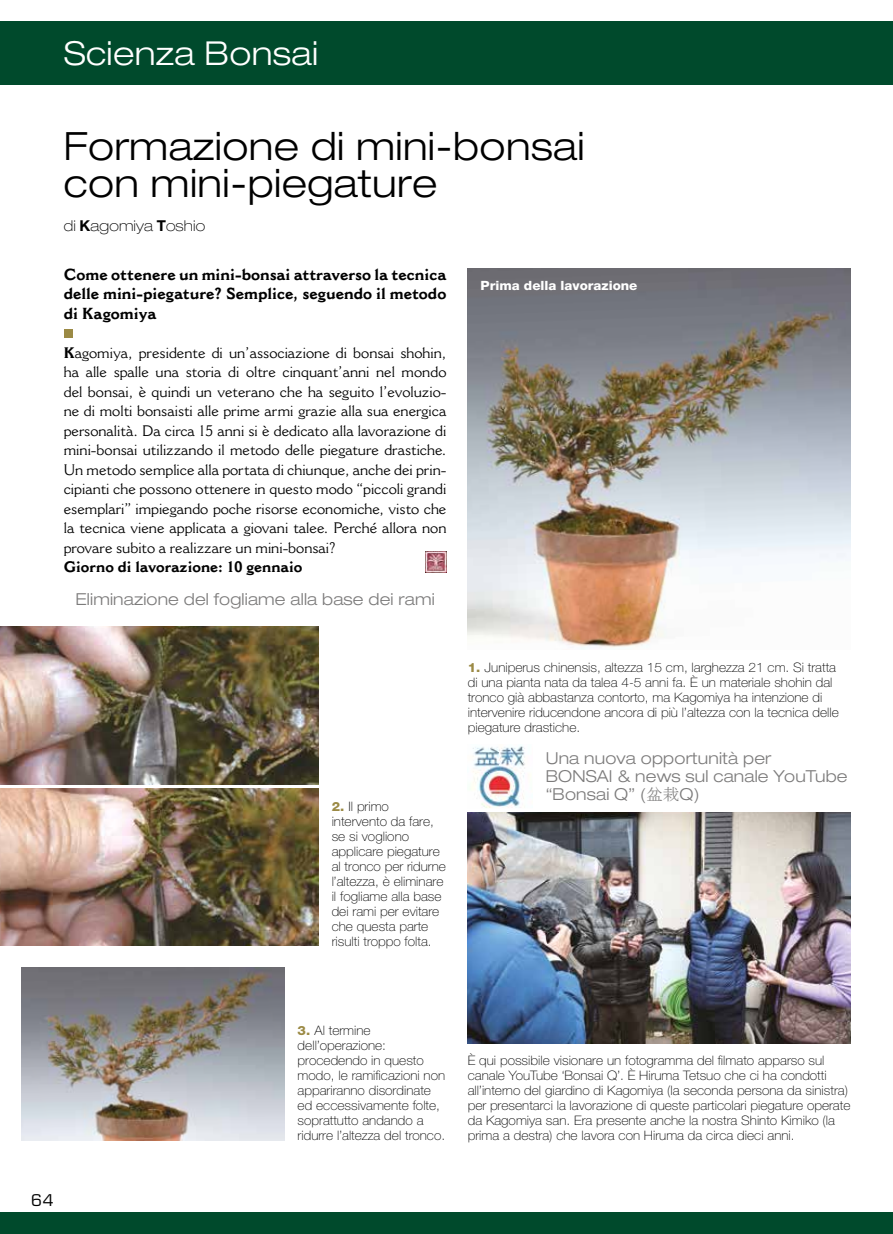
<style>
.page{position:relative;width:893px;height:1234px;background:#fff}
.page>*{position:absolute;margin:0;border:0;box-sizing:border-box;transform-origin:0 0}
.t1{font:300 expanded 39px/37.2px "Helvetica Neue LT Std";letter-spacing:.01em;color:#000}
.t2{font:300 expanded 33px "Helvetica Neue LT Std";letter-spacing:.01em;color:#fff}
.t3{font:300 expanded 16.5px/18px "Helvetica Neue LT Std";letter-spacing:.01em;color:#7c7b7b}
.t4{font:700 15.75px/19.5px "Cantoria MT Std";color:#000;text-align:justify}
.t5{font:15.75px "Eurostile LT Std";color:#000}
.t6{font:15px/19.5px "Cantoria MT Std";color:#000;text-align:justify}
.t7{font:700 15px "Cantoria MT Std";color:#000}
.t8{font:100 expanded 15px "Helvetica Neue LT Std";letter-spacing:.01em;color:#000}
.t9{font:100 13.05px/15px "Helvetica Neue LT Std";color:#000;scale:1.05 1}
.t10{font:800 12.75px "Helvetica Neue LT Std";color:#fff;scale:1.05 1}
.s1{font-weight:700;font-stretch:normal}
.s2{font-weight:700}
.s3{font-weight:800;font-size:12.75px;color:#9b8a45}
.s4{font-family:"MS Mincho";font-weight:400;font-stretch:normal}
</style>
<div class="page">
<div style="left:0;top:21px;width:893px;height:64px;background:#004a2c"></div>
<div style="left:0;top:1212px;width:893px;height:21px;background:#004a2c"></div>
<div style="left:64px;top:329px;width:8px;height:9px;background:#9b8a45"></div>
<img style="left:470px;top:746px;width:55px;height:61px">
<img style="left:468px;top:812px;width:382px;height:231px">
<img style="left:468px;top:268px;width:382px;height:381px">
<img style="left:0;top:626px;width:319px;height:157px">
<img style="left:0;top:788px;width:319px;height:157px">
<img style="left:21px;top:967px;width:264px;height:173px">
<img style="left:425px;top:551px;width:21px;height:21px">
<h2 class="t2" style="left:64px;top:33px;width:256px">Scienza Bonsai</h2>
<h1 class="t1" style="left:64px;top:127px;width:522px">Formazione di mini-bonsai con mini-piegature</h1>
<p class="t8" style="left:64px;top:217px;width:143px">di <span class="s1">K</span>agomiya <span class="s1">T</span>oshio</p>
<p class="t4" style="left:64px;top:264px;width:384px">Come ottenere un mini-bonsai attraverso la tecnica delle mini-piegature? Semplice, seguendo il metodo di Kagomiya</p>
<p class="t6" style="left:64px;top:342px;width:384px"><span class="s2">K</span>agomiya, presidente di un’associazione di bonsai shohin, ha alle spalle una storia di oltre cinquant’anni nel mondo del bonsai, è quindi un veterano che ha seguito l’evoluzio&shy;ne di molti bonsaisti alle prime armi grazie alla sua energica personalità. Da circa 15 anni si è dedicato alla lavorazione di mini-bonsai utilizzando il metodo delle piegature drastiche.<br>Un metodo semplice alla portata di chiunque, anche dei prin&shy;cipianti che possono ottenere in questo modo “piccoli grandi esemplari” impiegando poche risorse economiche, visto che la tecnica viene applicata a giovani talee. Perché allora non provare subito a realizzare un mini-bonsai?</p>
<p class="t7" style="left:64px;top:558px;width:240px">Giorno di lavorazione: 10 gennaio</p>
<p class="t3" style="left:75px;top:590px;width:361px">Eliminazione del fogliame alla base dei rami</p>
<p class="t9" style="left:332px;top:798px;width:110px"><span class="s3">2.</span> Il primo intervento da fare, se si vogliono applicare piegature al tronco per ridurne l’altezza, è eliminare il fogliame alla base dei rami per evitare che questa parte risulti troppo folta.</p>
<p class="t10" style="left:480px;top:278px;width:151px">Prima della lavorazione</p>
<p class="t9" style="left:468px;top:659px;width:355px"><span class="s3">1.</span> Juniperus chinensis, altezza 15 cm, larghezza 21 cm. Si tratta di una pianta nata da talea 4-5 anni fa. È un materiale shohin dal tronco già abbastanza contorto, ma Kagomiya ha intenzione di intervenire riducendone ancora di più l’altezza con la tecnica delle piegature drastiche.</p>
<p class="t3" style="left:546px;top:749px;width:303px">Una nuova opportunità per<br>BONSAI &amp; news sul canale YouTube “Bonsai Q” (<span class="s4">盆栽</span>Q)</p>
<p class="t5" style="left:31px;top:1190px;width:24px">64</p>
<p class="t9" style="left:298px;top:1022px;width:142px"><span class="s3">3.</span> Al termine dell’operazione: procedendo in questo modo, le ramificazioni non appariranno disordinate ed eccessivamente folte, soprattutto andando a ridurre l’altezza del tronco.</p>
<p class="t9" style="left:468px;top:1052px;width:366px">È qui possibile visionare un fotogramma del filmato apparso sul canale YouTube ‘Bonsai Q’. È Hiruma Tetsuo che ci ha condotti all’interno del giardino di Kagomiya (la seconda persona da sinistra) per presentarci la lavorazione di queste particolari piegature operate da Kagomiya san. Era presente anche la nostra Shinto Kimiko (la prima a destra) che lavora con Hiruma da circa dieci anni.</p>
</div>
